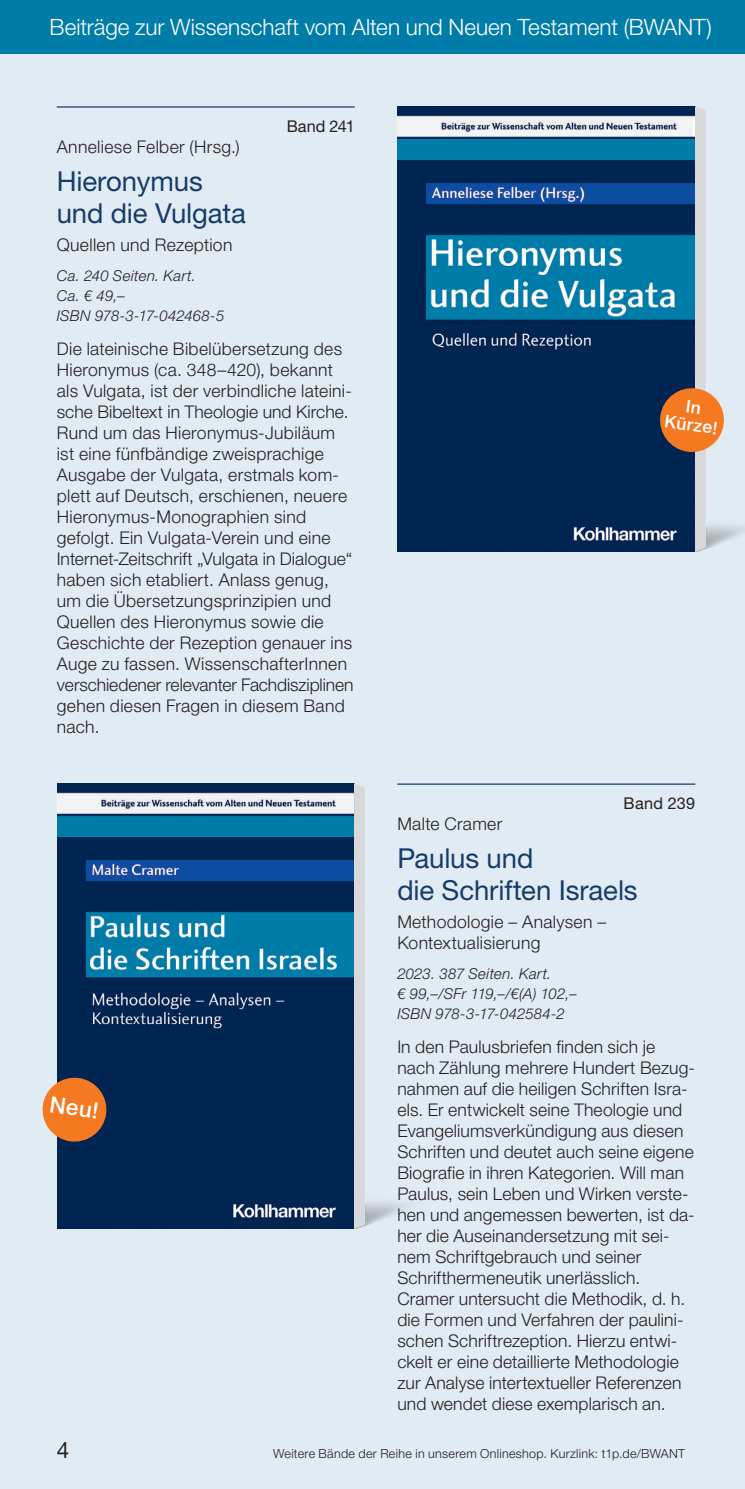
<style>
.page{position:relative;width:745px;height:1489px;background:#fff}
.page>*{position:absolute;margin:0;border:0;box-sizing:border-box;transform-origin:0 0}
.t1{font:27.5px/31.2px "Helvetica Neue LT Pro";letter-spacing:-.005em;color:#173c6a}
.t2{font:300 22.5px "Helvetica Neue LT Pro";color:#fff}
.t3{font:500 22.5px "Helvetica Neue LT Pro";color:#fff}
.t4{font:22.5px "Helvetica Neue LT Pro";color:#231f20}
.t5{font:300 17.5px/21px "Helvetica Neue LT Pro";letter-spacing:.015em;color:#231f20}
.t6{font:500 17.5px/17.5px "Helvetica Neue LT Pro";color:#fff;text-align:center}
.t7{font:16.25px "Helvetica Neue LT Pro";letter-spacing:.005em;color:#231f20}
.t8{font:italic 300 15px/20px "Helvetica Neue LT Pro";letter-spacing:.015em;color:#231f20}
.t9{font:300 12.5px "Helvetica Neue LT Pro";letter-spacing:.025em;color:#231f20}
</style>
<div class="page">
<div style="left:0;top:0;width:744px;height:1488px;background:#e1ebf3"></div>
<img style="left:397px;top:106px;width:347px;height:445px">
<img style="left:57px;top:783px;width:388px;height:445px">
<hr style="left:57px;top:106px;width:297px;height:2px;background:#173c6a">
<hr style="left:397px;top:783px;width:297px;height:1px;background:#173c6a">
<div style="left:0;top:0;width:744px;height:53px;background:#007ca9"></div>
<svg style="left:397px;top:115px;width:295px;height:24px;fill:#eff0f0"></svg>
<svg style="left:57px;top:792px;width:297px;height:24px;fill:#eff0f0"></svg>
<svg style="left:657px;top:386px;width:68px;height:68px;background:#c77945"></svg>
<svg style="left:42px;top:1075px;width:66px;height:68px;background:#c57540"></svg>
<p class="t2" style="left:50px;top:13px;width:663px">Beiträge zur Wissenschaft vom Alten und Neuen Testament (BWANT)</p>
<p class="t7" style="left:287px;top:116px;width:69px">Band 241</p>
<p class="t5" style="left:57px;top:136px;width:184px">Anneliese Felber (Hrsg.)</p>
<h1 class="t1" style="left:57px;top:165px;width:190px">Hieronymus und die Vulgata</h1>
<p class="t5" style="left:57px;top:233px;width:177px">Quellen und Rezeption</p>
<p class="t8" style="left:57px;top:265px;width:169px">Ca. 240 Seiten. Kart.<br>Ca. € 49,–<br>ISBN 978-3-17-042468-5</p>
<p class="t5" style="left:57px;top:337px;width:298px">Die lateinische Bibelübersetzung des Hieronymus (ca. 348–420), bekannt als Vulgata, ist der verbindliche lateini&shy;sche Bibeltext in Theologie und Kirche.<br>Rund um das Hieronymus-Jubiläum ist eine fünfbändige zweisprachige Ausgabe der Vulgata, erstmals kom&shy;plett auf Deutsch, erschienen, neuere Hieronymus-Monographien sind gefolgt. Ein Vulgata-Verein und eine Internet-Zeitschrift „Vulgata in Dialogue“ haben sich etabliert. Anlass genug, um die Übersetzungsprinzipien und Quellen des Hieronymus sowie die Geschichte der Rezeption genauer ins Auge zu fassen. WissenschafterInnen verschiedener relevanter Fachdisziplinen gehen diesen Fragen in diesem Band nach.</p>
<p class="t6" style="left:668px;top:394px;width:55px;rotate:8deg">In<br>Kürze!</p>
<p class="t7" style="left:623px;top:793px;width:73px">Band 239</p>
<p class="t3" style="left:52px;top:1090px;width:50px;rotate:8deg">Neu!</p>
<p class="t4" style="left:57px;top:1436px;width:14px">4</p>
<p class="t5" style="left:397px;top:812px;width:106px">Malte Cramer</p>
<h1 class="t1" style="left:397px;top:842px;width:242px">Paulus und<br>die Schriften Israels</h1>
<p class="t5" style="left:397px;top:910px;width:210px">Methodologie – Analysen –<br>Kontextualisierung</p>
<p class="t8" style="left:397px;top:963px;width:181px">2023. 387 Seiten. Kart.<br>€ 99,–/SFr 119,–/€(A) 102,–<br>ISBN 978-3-17-042584-2</p>
<p class="t5" style="left:397px;top:1035px;width:299px">In den Paulusbriefen finden sich je nach Zählung mehrere Hundert Bezug&shy;nahmen auf die heiligen Schriften Isra&shy;els. Er entwickelt seine Theologie und Evangeliumsverkündigung aus diesen Schriften und deutet auch seine eigene Biografie in ihren Kategorien. Will man Paulus, sein Leben und Wirken verste&shy;hen und angemessen bewerten, ist da&shy;her die Auseinandersetzung mit sei&shy;nem Schriftgebrauch und seiner Schrifthermeneutik unerlässlich.<br>Cramer untersucht die Methodik, d. h. die Formen und Verfahren der paulini&shy;schen Schriftrezeption. Hierzu entwi&shy;ckelt er eine detaillierte Methodologie zur Analyse intertextueller Referenzen und wendet diese exemplarisch an.</p>
<p class="t9" style="left:273px;top:1445px;width:413px">Weitere Bände der Reihe in unserem Onlineshop. Kurzlink: t1p.de/BWANT</p>
</div>
